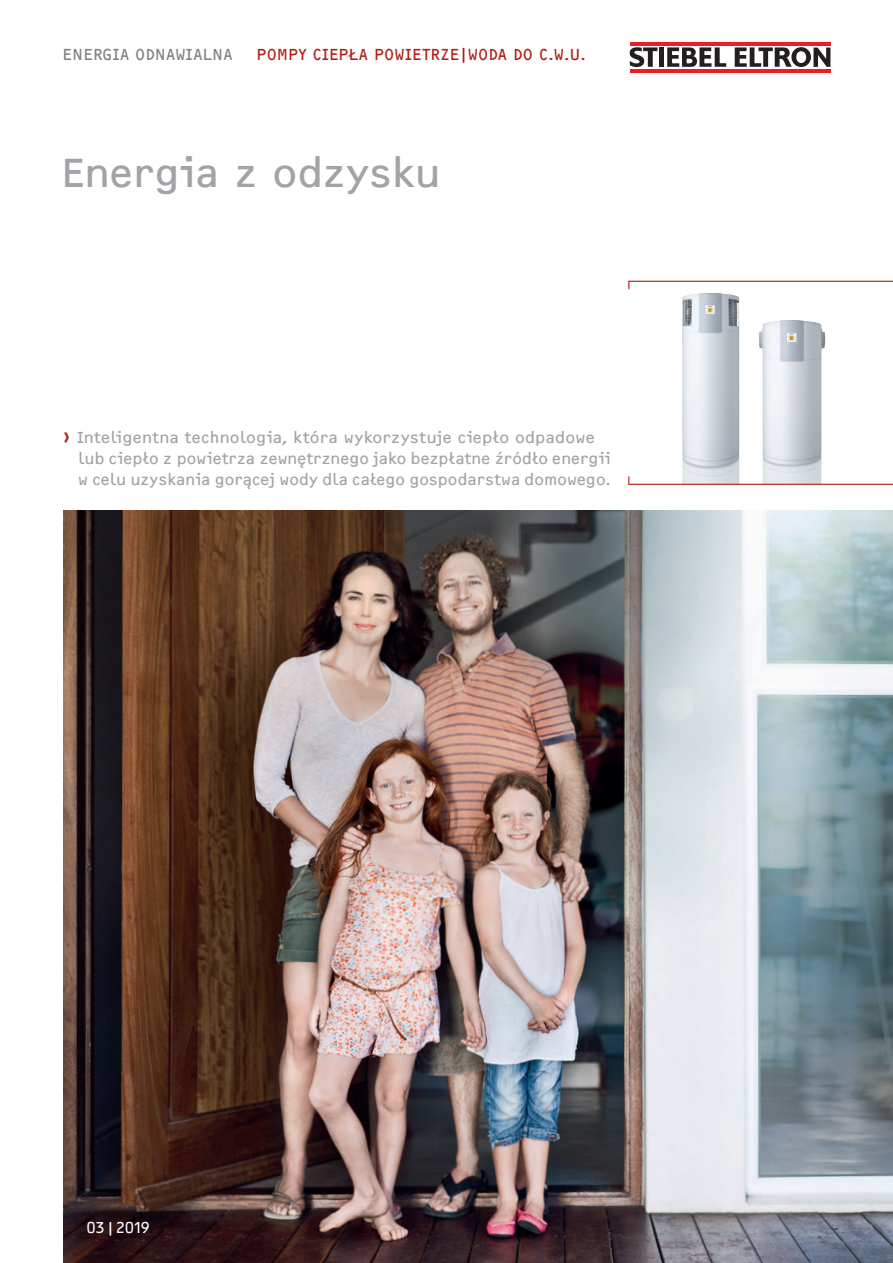
<style>
.page{position:relative;width:893px;height:1263px;background:#fff}
.page>*{position:absolute;margin:0;border:0;box-sizing:border-box;transform-origin:0 0}
.t1{font:42px "F2 FOCR Bczyk Com";letter-spacing:-.01em;color:#a1a3a6}
.t2{font:16.5px/21px "F2 FOCR Bczyk Com";letter-spacing:.01em;color:#a1a3a6}
.t3{font:16.5px "F2 FOCR Bczyk Com";letter-spacing:.025em;color:#b41d15}
.t4{font:16.5px "F2 FOCR Bczyk Com";letter-spacing:.025em;color:#808285}
.t5{font:15px "F2 FOCR Bczyk Com";letter-spacing:-.02em;color:#fff}
.s1{font-size:21.75px;color:#b41d15}
</style>
<div class="page">
<img style="left:759px;top:320px;width:32px;height:137px">
<img style="left:682px;top:293px;width:57px;height:182px">
<img style="left:64px;top:510px;width:829px;height:753px">
<svg style="left:630px;top:45px;width:201px;height:23px"></svg>
<hr style="left:630px;top:42px;width:201px;height:3px;background:#ee1d23">
<hr style="left:630px;top:69px;width:201px;height:3px;background:#ee1d23">
<svg style="left:667px;top:47px;width:59px;height:20px"></svg>
<div style="left:659px;top:47px;width:5px;height:20px;background:#231f20"></div>
<svg style="left:735px;top:47px;width:95px;height:20px"></svg>
<svg style="left:630px;top:47px;width:27px;height:20px"></svg>
<svg style="left:628px;top:280px;width:265px;height:10px"></svg>
<svg style="left:628px;top:475px;width:265px;height:10px"></svg>
<p class="t4" style="left:62px;top:45px;width:172px">ENERGIA ODNAWIALNA</p>
<p class="t3" style="left:257px;top:45px;width:331px">POMPY CIEPŁA POWIETRZE|WODA DO C.W.U.</p>
<h1 class="t1" style="left:60px;top:149px;width:382px">Energia z odzysku</h1>
<p class="t2" style="left:78px;top:427px;width:534px;text-indent:-14px"><span class="s1">›</span> Inteligentna technologia, która wykorzystuje ciepło odpadowe lub ciepło z powietrza zewnętrznego jako bezpłatne źródło energii w celu uzyskania gorącej wody dla całego gospodarstwa domowego.</p>
<p class="t5" style="left:86px;top:1220px;width:65px">03|2019</p>
</div>
